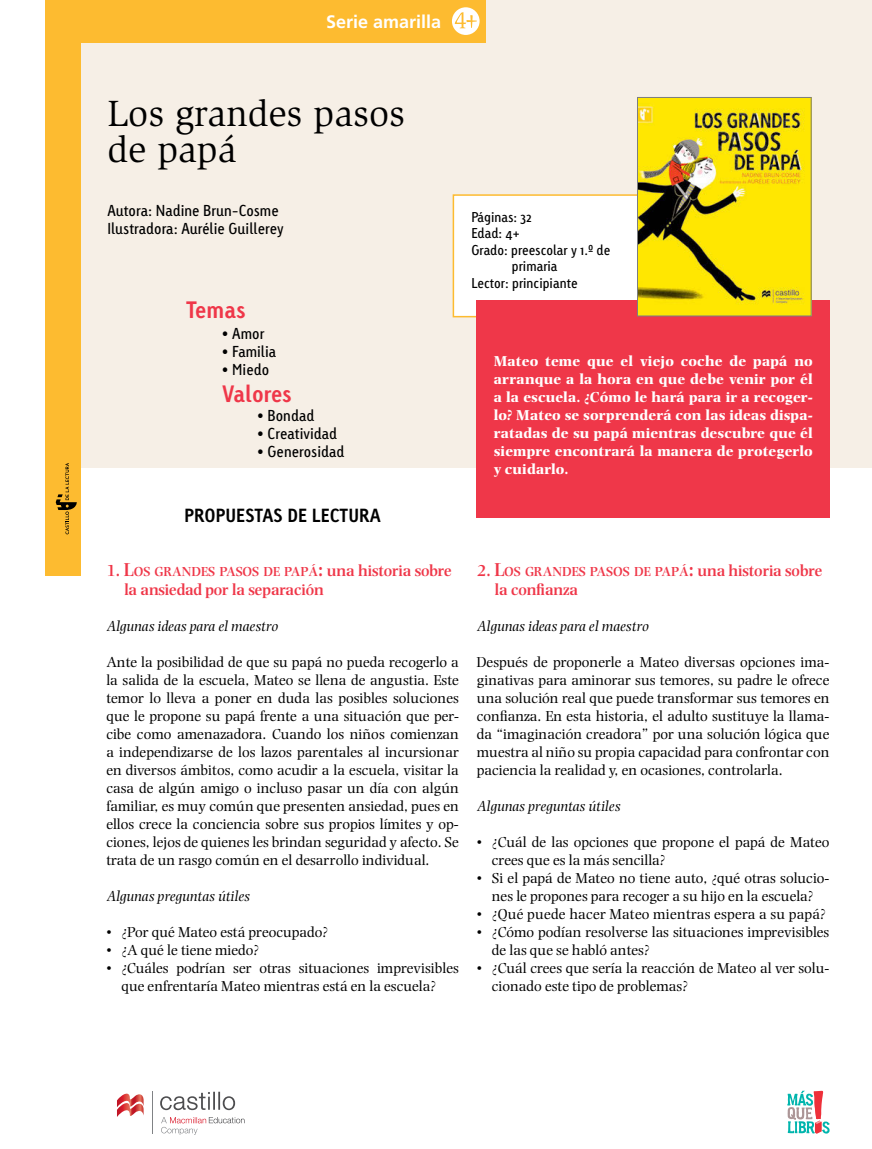
<style>
.page{position:relative;width:872px;height:1149px;background:#fff}
.page>*{position:absolute;margin:0;border:0;box-sizing:border-box;transform-origin:0 0}
.t1{font:37.5px/36px "Slimbach Std";color:#000}
.t2{font:700 22.5px "Linotype Tetria";color:#ef3749}
.t3{font:700 18px "Linotype Tetria";color:#000}
.t4{font:700 18px "Frutiger CE";color:#fff}
.t5{font:600 16.5px "Photina";color:#ef3749}
.t6{font:15px/18px "Photina";color:#000}
.t7{font:700 15px/18px "Photina";letter-spacing:.005em;color:#fff;text-align:justify}
.t8{font:15px/18px "Linotype Tetria";color:#000}
.t9{font:italic 15px "Photina";color:#000}
.t10{font:600 13.65px "Photina";color:#ef3749}
.t11{font:13.5px "Linotype Tetria";color:#000}
.s1{font-size:16.5px}
.s2{font-size:19.5px}
</style>
<div class="page">
<div style="left:60px;top:0;width:812px;height:468px;background:#f6efe6"></div>
<div style="left:45px;top:0;width:36px;height:575px;background:#fdbb30"></div>
<div style="left:452px;top:194px;width:216px;height:123px;background:#fff;border:2px solid #fdbb30"></div>
<div style="left:476px;top:300px;width:353px;height:217px;background:#ef3749"></div>
<div style="left:81px;top:0;width:404px;height:43px;background:#fdbb30"></div>
<div style="left:452px;top:7px;width:27px;height:28px;background:#fff;border-radius:50%"></div>
<svg style="left:455px;top:12px;width:22px;height:16px"></svg>
<svg style="left:56px;top:463px;width:21px;height:71px"></svg>
<svg style="left:117px;top:1093px;width:27px;height:24px"></svg>
<hr style="left:152px;top:1090px;width:1px;height:42px;background:#808285">
<svg style="left:160px;top:1091px;width:75px;height:18px"></svg>
<svg style="left:161px;top:1117px;width:83px;height:17px"></svg>
<svg style="left:787px;top:1090px;width:42px;height:43px"></svg>
<img style="left:639px;top:99px;width:170px;height:215px">
<div style="left:637px;top:97px;width:174px;height:219px;border:1px solid #7c7e81"></div>
<p class="t4" style="left:326px;top:11px;width:117px">Serie amarilla</p>
<h1 class="t1" style="left:107px;top:96px;width:299px">Los grandes pasos de papá</h1>
<p class="t8" style="left:107px;top:202px;width:178px">Autora: Nadine Brun-Cosme<br>Ilustradora: Aurélie Guillerey</p>
<h2 class="t2" style="left:186px;top:296px;width:61px">Temas</h2>
<p class="t8" style="left:222px;top:324px;width:44px">• Amor</p>
<p class="t8" style="left:222px;top:342px;width:56px">• Familia</p>
<p class="t8" style="left:222px;top:360px;width:49px">• Miedo</p>
<p class="t8" style="left:257px;top:406px;width:58px">• Bondad</p>
<p class="t8" style="left:257px;top:424px;width:81px">• Creatividad</p>
<p class="t8" style="left:257px;top:442px;width:89px">• Generosidad</p>
<h2 class="t2" style="left:222px;top:379px;width:71px">Valores</h2>
<p class="t3" style="left:184px;top:504px;width:198px">PROPUESTAS DE LECTURA</p>
<p class="t11" style="left:471px;top:208px;width:62px">Páginas: 32</p>
<p class="t11" style="left:471px;top:225px;width:50px">Edad: 4+</p>
<p class="t11" style="left:471px;top:241px;width:140px">Grado: preescolar y 1.º de</p>
<p class="t11" style="left:512px;top:258px;width:47px">primaria</p>
<p class="t11" style="left:471px;top:274px;width:108px">Lector: principiante</p>
<p class="t7" style="left:494px;top:352px;width:320px">Mateo teme que el viejo coche de papá no arranque a la hora en que debe venir por él a la escuela. ¿Cómo le hará para ir a recoger&shy;lo? Mateo se sorprenderá con las ideas dispa&shy;ratadas de su papá mientras descubre que él siempre encontrará la manera de protegerlo y cuidarlo.</p>
<p class="t10" style="left:106px;top:564px;width:347px"><span class="s1">1.</span> <span class="s2">L</span>OS GRANDES PASOS DE PAPÁ<span class="s2">:</span> <span class="s1">una historia sobre</span></p>
<p class="t5" style="left:124px;top:579px;width:201px">la ansiedad por la separación</p>
<p class="t9" style="left:106px;top:617px;width:173px">Algunas ideas para el maestro</p>
<p class="t6" style="left:106px;top:652px;width:354px;text-align:justify">Ante la posibilidad de que su papá no pueda recogerlo a la salida de la escuela, Mateo se llena de angustia. Este temor lo lleva a poner en duda las posibles soluciones que le propone su papá frente a una situación que per&shy;cibe como amenazadora. Cuando los niños comienzan a independizarse de los lazos parentales al incursionar en diversos ámbitos, como acudir a la escuela, visitar la casa de algún amigo o incluso pasar un día con algún familiar, es muy común que presenten ansiedad, pues en ellos crece la conciencia sobre sus propios límites y op&shy;ciones, lejos de quienes les brindan seguridad y afecto. Se trata de un rasgo común en el desarrollo individual.</p>
<p class="t9" style="left:106px;top:887px;width:145px">Algunas preguntas útiles</p>
<p class="t6" style="left:106px;top:922px;width:223px">• ¿Por qué Mateo está preocupado?</p>
<p class="t6" style="left:106px;top:940px;width:154px">• ¿A qué le tiene miedo?</p>
<p class="t6" style="left:106px;top:958px;width:354px;text-align:center">• ¿Cuáles podrían ser otras situaciones imprevisibles que enfrentaría Mateo mientras está en la escuela?</p>
<p class="t10" style="left:477px;top:564px;width:347px"><span class="s1">2.</span> <span class="s2">L</span>OS GRANDES PASOS DE PAPÁ<span class="s2">:</span> <span class="s1">una historia sobre</span></p>
<p class="t5" style="left:495px;top:579px;width:84px">la confianza</p>
<p class="t9" style="left:477px;top:617px;width:173px">Algunas ideas para el maestro</p>
<p class="t6" style="left:477px;top:652px;width:354px;text-align:justify">Después de proponerle a Mateo diversas opciones ima&shy;ginativas para aminorar sus temores, su padre le ofrece una solución real que puede transformar sus temores en confianza. En esta historia, el adulto sustituye la llama&shy;da “imaginación creadora” por una solución lógica que muestra al niño su propia capacidad para confrontar con paciencia la realidad y, en ocasiones, controlarla.</p>
<p class="t9" style="left:477px;top:797px;width:145px">Algunas preguntas útiles</p>
<p class="t6" style="left:492px;top:832px;width:339px;text-indent:-15px">• ¿Cuál de las opciones que propone el papá de Mateo crees que es la más sencilla?</p>
<p class="t6" style="left:477px;top:868px;width:354px;text-align:center">• Si el papá de Mateo no tiene auto, ¿qué otras solucio&shy;nes le propones para recoger a su hijo en la escuela?</p>
<p class="t6" style="left:477px;top:904px;width:350px">• ¿Qué puede hacer Mateo mientras espera a su papá?</p>
<p class="t6" style="left:492px;top:922px;width:339px;text-indent:-15px">• ¿Cómo podían resolverse las situaciones imprevisibles de las que se habló antes?</p>
<p class="t6" style="left:492px;top:958px;width:339px;text-indent:-15px">• ¿Cuál crees que sería la reacción de Mateo al ver solu&shy;cionado este tipo de problemas?</p>
</div>
